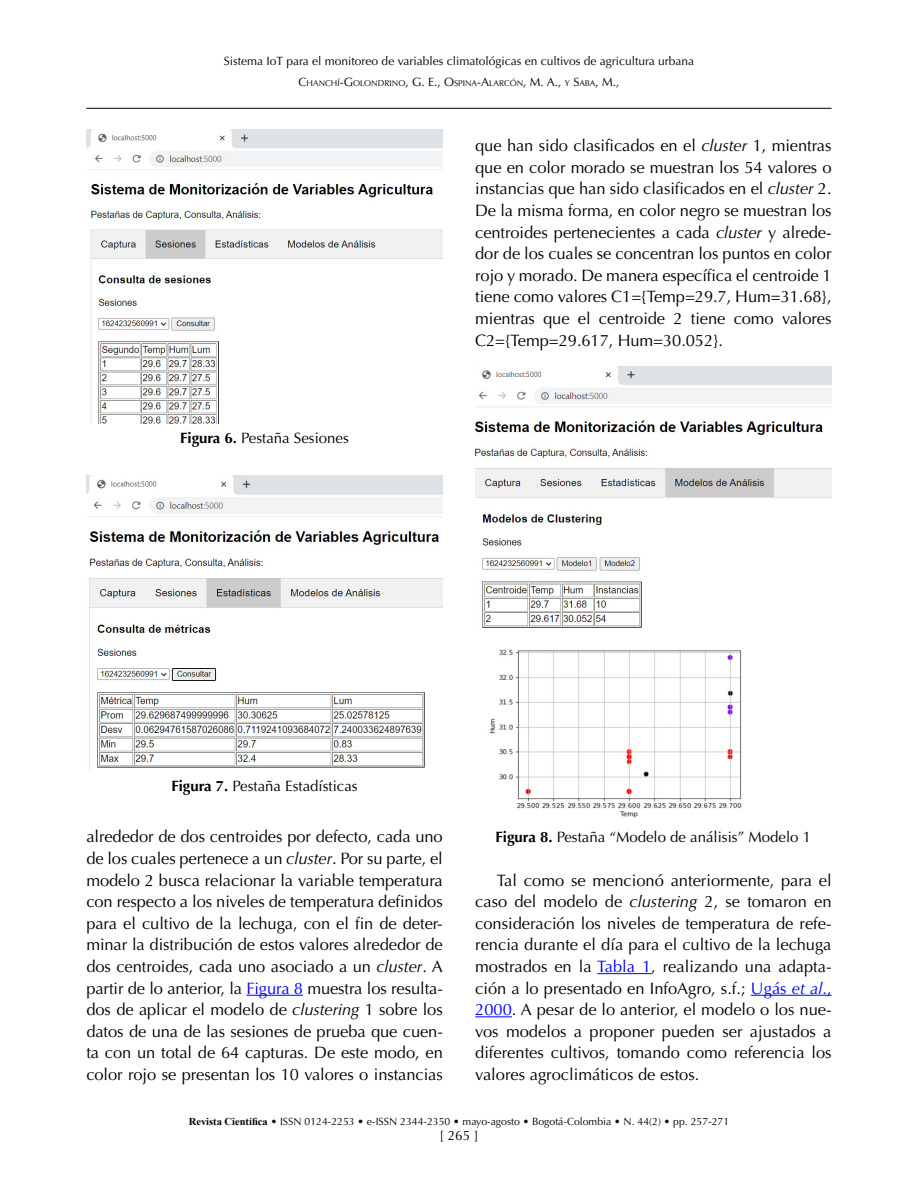
<style>
.page{position:relative;width:918px;height:1188px;background:#fff}
.page>*{position:absolute;margin:0;border:0;box-sizing:border-box;transform-origin:0 0}
.t1{font:16.5px/21.6px "Optima LT Std";letter-spacing:-.005em;color:#000;text-align:justify}
.t2{font:15px "Optima LT Std";color:#000}
.t3{font:13.5px "Optima LT Std";color:#000}
.t4{font:12px "Optima LT Std";color:#000}
.t5{font:10.5px "Optima LT Std";color:#000}
.t6{font:8.4px "Optima LT Std";color:#000}
.s1{font-size:12px}
.s2{font-weight:700}
.s3{font-style:italic}
.s4{color:#00f}
.s5{font-style:italic;color:#00f}
.s6{font-family:"Times New Roman";font-weight:700}
</style>
<div class="page">
<hr style="left:86px;top:108px;width:746px;height:1px;background:#000">
<hr style="left:246px;top:995px;width:57px;height:1px;background:#00f">
<hr style="left:597px;top:973px;width:54px;height:1px;background:#00f">
<hr style="left:751px;top:995px;width:81px;height:1px;background:#00f">
<hr style="left:475px;top:1016px;width:37px;height:1px;background:#00f">
<img style="left:86px;top:130px;width:357px;height:294px">
<img style="left:86px;top:476px;width:357px;height:294px">
<img style="left:475px;top:367px;width:357px;height:451px">
<p class="t4" style="left:224px;top:54px;width:472px">Sistema IoT para el monitoreo de variables climatológicas en cultivos de agricultura urbana</p>
<p class="t6" style="left:299px;top:79px;width:322px"><span class="s1">C</span>HANCHÍ<span class="s1">-G</span>OLONDRINO<span class="s1">, G. E., O</span>SPINA<span class="s1">-A</span>LARCÓN<span class="s1">, M. A.,</span> Y <span class="s1">S</span>ABA<span class="s1">, M.,</span></p>
<p class="t2" style="left:180px;top:429px;width:170px"><span class="s2">Figura 6.</span> Pestaña Sesiones</p>
<p class="t1" style="left:475px;top:135px;width:358px">que han sido clasificados en el <span class="s3">cluster</span> 1, mientras que en color morado se muestran los 54 valores o instancias que han sido clasificados en el <span class="s3">cluster</span> 2.<br>De la misma forma, en color negro se muestran los centroides pertenecientes a cada <span class="s3">cluster</span> y alrede&shy;dor de los cuales se concentran los puntos en color rojo y morado. De manera específica el centroide 1 tiene como valores C1={Temp=29.7, Hum=31.68}, mientras que el centroide 2 tiene como valores C2={Temp=29.617, Hum=30.052}.</p>
<p class="t2" style="left:171px;top:777px;width:188px"><span class="s2">Figura 7.</span> Pestaña Estadísticas</p>
<p class="t1" style="left:86px;top:826px;width:358px">alrededor de dos centroides por defecto, cada uno de los cuales pertenece a un <span class="s3">cluster</span>. Por su parte, el modelo 2 busca relacionar la variable temperatura con respecto a los niveles de temperatura definidos para el cultivo de la lechuga, con el fin de deter&shy;minar la distribución de estos valores alrededor de dos centroides, cada uno asociado a un <span class="s3">cluster</span>. A partir de lo anterior, la <span class="s4">Figura 8</span> muestra los resulta&shy;dos de aplicar el modelo de <span class="s3">clustering</span> 1 sobre los datos de una de las sesiones de prueba que cuen&shy;ta con un total de 64 capturas. De este modo, en color rojo se presentan los 10 valores o instancias</p>
<p class="t2" style="left:496px;top:829px;width:317px"><span class="s2">Figura 8.</span> Pestaña “Modelo de análisis” Modelo 1</p>
<p class="t1" style="left:475px;top:869px;width:358px;text-indent:22px">Tal como se mencionó anteriormente, para el caso del modelo de <span class="s3">clustering</span> 2, se tomaron en consideración los niveles de temperatura de refe&shy;rencia durante el día para el cultivo de la lechuga mostrados en la <span class="s4">Tabla 1</span>, realizando una adapta&shy;ción a lo presentado en InfoAgro, s.f.; <span class="s4">Ugás</span> <span class="s5">et al</span><span class="s4">., 2000</span>. A pesar de lo anterior, el modelo o los nue&shy;vos modelos a proponer pueden ser ajustados a diferentes cultivos, tomando como referencia los valores agroclimáticos de estos.</p>
<p class="t5" style="left:189px;top:1115px;width:542px"><span class="s6">Revista Científica</span> • ISSN 0124-2253 • e-ISSN 2344-2350 • mayo-agosto • Bogotá-Colombia • N. 44(2) • pp. 257-271</p>
<p class="t3" style="left:439px;top:1127px;width:41px">[ 265 ]</p>
</div>
